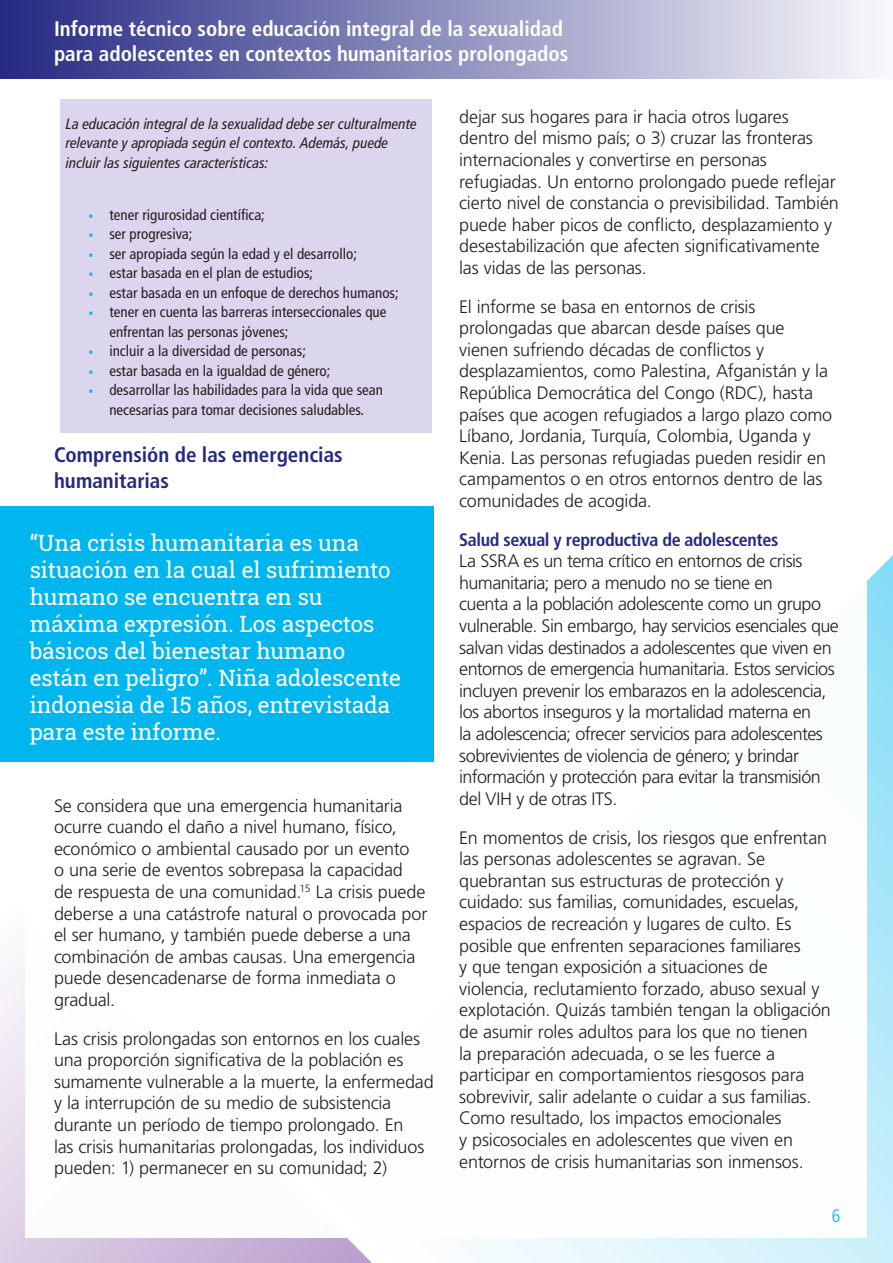
<style>
.page{position:relative;width:893px;height:1263px;background:#fff}
.page>*{position:absolute;margin:0;border:0;box-sizing:border-box;transform-origin:0 0}
.pullout_right{font:22.5px/27px "Roboto Slab";color:#fff}
.t1{font:700 condensed 21px/25.2px "Frutiger LT Std";color:#fff}
.heading_2{font:700 condensed 21px/25.2px "Frutiger LT Std";color:#252982}
.heading_2-2{font:300 18px/21.6px "Frutiger LT Std";letter-spacing:-.01em;color:#231f20}
.heading_2-3{font:300 18px/21.6px "Frutiger LT Std";letter-spacing:-.03em;color:#231f20}
.t2{font:300 condensed 18px "Frutiger LT Std";color:#00b6ef}
.t3{font:condensed 15px/19.5px "Frutiger LT Std";color:#231f20}
.t4{font:15px/19.5px "Frutiger LT 58 Cn It";color:#231f20}
.s1{font-family:"Acumin Variable Concept";font-stretch:normal;color:#00b6ef}
.s2{font-weight:700;font-stretch:condensed;color:#252982}
</style>
<div class="page">
<svg style="left:473px;top:555px;width:420px;height:708px;background:#beecfa"></svg>
<svg style="left:0;top:959px;width:372px;height:304px;background:#dbcde4"></svg>
<div style="left:0;top:0;width:893px;height:79px;background:linear-gradient(to right,#252982,#f9f9fb)"></div>
<div style="left:26px;top:109px;width:841px;height:1128px;background:#fff"></div>
<div style="left:0;top:506px;width:434px;height:255px;background:#00b6ef"></div>
<div style="left:60px;top:99px;width:372px;height:334px;background:#dcd5ee"></div>
<p class="t1" style="left:54px;top:16px;width:516px">Informe técnico sobre educación integral de la sexualidad para adolescentes en contextos humanitarios prolongados</p>
<p class="t4" style="left:66px;top:114px;width:352px">La educación integral de la sexualidad debe ser culturalmente relevante y apropiada según el contexto. Además, puede incluir las siguientes características:</p>
<p class="t3" style="left:88px;top:205px;width:178px"><span class="s1">•</span> tener rigurosidad científica;</p>
<p class="t3" style="left:88px;top:224px;width:106px"><span class="s1">•</span> ser progresiva;</p>
<p class="t3" style="left:88px;top:244px;width:270px"><span class="s1">•</span> ser apropiada según la edad y el desarrollo;</p>
<p class="t3" style="left:88px;top:263px;width:226px"><span class="s1">•</span> estar basada en el plan de estudios;</p>
<p class="t3" style="left:88px;top:283px;width:312px"><span class="s1">•</span> estar basada en un enfoque de derechos humanos;</p>
<p class="t3" style="left:109px;top:302px;width:279px;text-indent:-21px"><span class="s1">•</span> tener en cuenta las barreras interseccionales que enfrentan las personas jóvenes;</p>
<p class="t3" style="left:88px;top:341px;width:219px"><span class="s1">•</span> incluir a la diversidad de personas;</p>
<p class="t3" style="left:88px;top:361px;width:244px"><span class="s1">•</span> estar basada en la igualdad de género;</p>
<p class="t3" style="left:88px;top:380px;width:296px;text-align:center"><span class="s1">•</span> desarrollar las habilidades para la vida que sean necesarias para tomar decisiones saludables.</p>
<p class="heading_2" style="left:54px;top:442px;width:290px">Comprensión de las emergencias humanitarias</p>
<p class="pullout_right" style="left:30px;top:529px;width:373px">“Una crisis humanitaria es una situación en la cual el sufrimiento humano se encuentra en su máxima expresión. Los aspectos básicos del bienestar humano están en peligro”. Niña adolescente indonesia de 15 años, entrevistada para este informe.</p>
<p class="heading_2-2" style="left:54px;top:795px;width:375px">Se considera que una emergencia humanitaria ocurre cuando el daño a nivel humano, físico, económico o ambiental causado por un evento<br>o una serie de eventos sobrepasa la capacidad<br>de respuesta de una comunidad.<sup>15</sup> La crisis puede deberse a una catástrofe natural o provocada por el ser humano, y también puede deberse a una combinación de ambas causas. Una emergencia puede desencadenarse de forma inmediata o gradual.</p>
<p class="heading_2-2" style="left:54px;top:1028px;width:381px">Las crisis prolongadas son entornos en los cuales una proporción significativa de la población es sumamente vulnerable a la muerte, la enfermedad y la interrupción de su medio de subsistencia durante un período de tiempo prolongado. En<br>las crisis humanitarias prolongadas, los individuos pueden: 1) permanecer en su comunidad; 2)</p>
<p class="heading_2-2" style="left:459px;top:106px;width:381px">dejar sus hogares para ir hacia otros lugares dentro del mismo país; o 3) cruzar las fronteras internacionales y convertirse en personas refugiadas. Un entorno prolongado puede reflejar cierto nivel de constancia o previsibilidad. También puede haber picos de conflicto, desplazamiento y desestabilización que afecten significativamente las vidas de las personas.</p>
<p class="heading_2-2" style="left:459px;top:296px;width:374px">El informe se basa en entornos de crisis prolongadas que abarcan desde países que vienen sufriendo décadas de conflictos y desplazamientos, como Palestina, Afganistán y la República Democrática del Congo (RDC), hasta países que acogen refugiados a largo plazo como Líbano, Jordania, Turquía, Colombia, Uganda y Kenia. Las personas refugiadas pueden residir en campamentos o en otros entornos dentro de las comunidades de acogida.</p>
<p class="heading_2-3" style="left:459px;top:529px;width:381px"><span class="s2">Salud sexual y reproductiva de adolescentes<br></span>La SSRA es un tema crítico en entornos de crisis humanitaria; pero a menudo no se tiene en<br>cuenta a la población adolescente como un grupo vulnerable. Sin embargo, hay servicios esenciales que salvan vidas destinados a adolescentes que viven en entornos de emergencia humanitaria. Estos servicios incluyen prevenir los embarazos en la adolescencia, los abortos inseguros y la mortalidad materna en<br>la adolescencia; ofrecer servicios para adolescentes sobrevivientes de violencia de género; y brindar información y protección para evitar la transmisión del VIH y de otras ITS.</p>
<p class="heading_2-2" style="left:459px;top:827px;width:373px">En momentos de crisis, los riesgos que enfrentan las personas adolescentes se agravan. Se quebrantan sus estructuras de protección y cuidado: sus familias, comunidades, escuelas, espacios de recreación y lugares de culto. Es posible que enfrenten separaciones familiares<br>y que tengan exposición a situaciones de violencia, reclutamiento forzado, abuso sexual y explotación. Quizás también tengan la obligación de asumir roles adultos para los que no tienen<br>la preparación adecuada, o se les fuerce a participar en comportamientos riesgosos para sobrevivir, salir adelante o cuidar a sus familias.<br>Como resultado, los impactos emocionales<br>y psicosociales en adolescentes que viven en entornos de crisis humanitarias son inmensos.</p>
<p class="t2" style="left:832px;top:1205px;width:10px">6</p>
</div>
